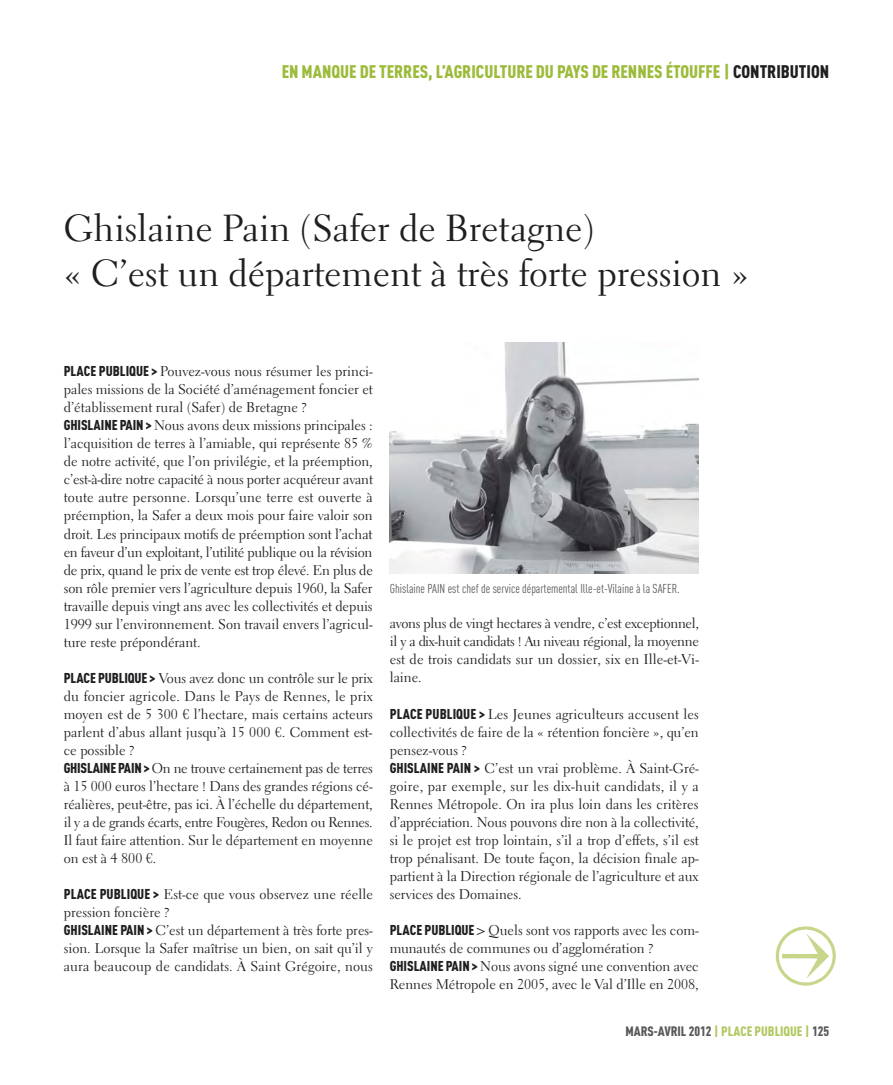
<style>
.page{position:relative;width:893px;height:1085px;background:#fff}
.page>*{position:absolute;margin:0;border:0;box-sizing:border-box;transform-origin:0 0}
.t1{font:37.5px/45px "Electra LT";color:#1f1e21}
.t2{font:900 18px "DIN Cond";color:#9cbb3b}
.t3{font:14.1px/18px "Electra LT";color:#1f1e21}
.t4{font:900 13.5px "DIN Cond";color:#58595b}
.t5{font:12.75px "DIN Cond";color:#58595b}
.s1{color:#1f1e21}
.s2{font-family:"DIN Cond";font-weight:900}
.s3{font-weight:700}
.s4{color:#b1c862}
</style>
<div class="page">
<img style="left:775px;top:926px;width:61px;height:60px">
<img style="left:390px;top:342px;width:309px;height:231px">
<p class="t2" style="left:282px;top:60px;width:549px">EN MANQUE DE TERRES, L’AGRICULTURE DU PAYS DE RENNES ÉTOUFFE | <span class="s1">CONTRIBUTION</span></p>
<h1 class="t1" style="left:64px;top:209px;width:686px">Ghislaine Pain (Safer de Bretagne)<br>« C’est un département à très forte pression »</h1>
<p class="t3" style="left:64px;top:364px;width:311px"><span class="s2">PLACE PUBLIQUE &gt;</span> Pouvez-vous nous résumer les princi&shy;pales missions de la Société d’aménagement foncier et d’établissement rural (Safer) de Bretagne ?<br><span class="s2">GHISLAINE PAIN &gt;</span> Nous avons deux missions principales : l’acquisition de terres à l’amiable, qui représente 85 % de notre activité, que l’on privilégie, et la préemption, c’est-à-dire notre capacité à nous porter acquéreur avant toute autre personne. Lorsqu’une terre est ouverte à préemption, la Safer a deux mois pour faire valoir son droit. Les principaux motifs de préemption sont l’achat en faveur d’un exploitant, l’utilité publique ou la révision de prix, quand le prix de vente est trop élevé. En plus de son rôle premier vers l’agriculture depuis 1960, la Safer travaille depuis vingt ans avec les collectivités et depuis 1999 sur l’environnement. Son travail envers l’agricul&shy;ture reste prépondérant.</p>
<p class="t3" style="left:64px;top:670px;width:311px"><span class="s2">PLACE PUBLIQUE &gt;</span> Vous avez donc un contrôle sur le prix du foncier agricole. Dans le Pays de Rennes, le prix moyen est de 5 300 € l’hectare, mais certains acteurs parlent d’abus allant jusqu’à 15 000 €. Comment est&shy;ce possible ?<br><span class="s2">GHISLAINE PAIN &gt;</span> On ne trouve certainement pas de terres à 15 000 euros l’hectare ! Dans des grandes régions cé&shy;réalières, peut-être, pas ici. À l’échelle du département, il y a de grands écarts, entre Fougères, Redon ou Rennes.<br>Il faut faire attention. Sur le département en moyenne on est à 4 800 €.</p>
<p class="t3" style="left:64px;top:886px;width:311px"><span class="s2">PLACE PUBLIQUE &gt;</span> Est-ce que vous observez une réelle pression foncière ?<br><span class="s2">GHISLAINE PAIN &gt;</span> C’est un département à très forte pres&shy;sion. Lorsque la Safer maîtrise un bien, on sait qu’il y aura beaucoup de candidats. À Saint Grégoire, nous</p>
<p class="t5" style="left:390px;top:581px;width:291px">Ghislaine PAIN est chef de service départemental Ille-et-Vilaine à la SAFER.</p>
<p class="t3" style="left:390px;top:616px;width:311px;text-align:justify">avons plus de vingt hectares à vendre, c’est exceptionnel, il y a dix-huit candidats ! Au niveau régional, la moyenne est de trois candidats sur un dossier, six en Ille-et-Vi&shy;laine.</p>
<p class="t3" style="left:390px;top:706px;width:311px"><span class="s2">PLACE PUBLIQUE &gt;</span> Les Jeunes agriculteurs accusent les collectivités de faire de la « rétention foncière », qu’en pensez-vous ?<br><span class="s2">GHISLAINE PAIN &gt;</span> C’est un vrai problème. À Saint-Gré&shy;goire, par exemple, sur les dix-huit candidats, il y a Rennes Métropole. On ira plus loin dans les critères d’appréciation. Nous pouvons dire non à la collectivité, si le projet est trop lointain, s’il a trop d’effets, s’il est trop pénalisant. De toute façon, la décision finale ap&shy;partient à la Direction régionale de l’agriculture et aux services des Domaines.</p>
<p class="t3" style="left:390px;top:922px;width:310px"><span class="s2">PLACE PUBLIQUE</span> <span class="s3">&gt;</span> Quels sont vos rapports avec les com&shy;munautés de communes ou d’agglomération ?<br><span class="s2">GHISLAINE PAIN &gt;</span> Nous avons signé une convention avec Rennes Métropole en 2005, avec le Val d’Ille en 2008,</p>
<p class="t4" style="left:625px;top:1022px;width:205px">MARS-AVRIL 2012 <span class="s4">| PLACE PUBLIQUE |</span> 125</p>
</div>
